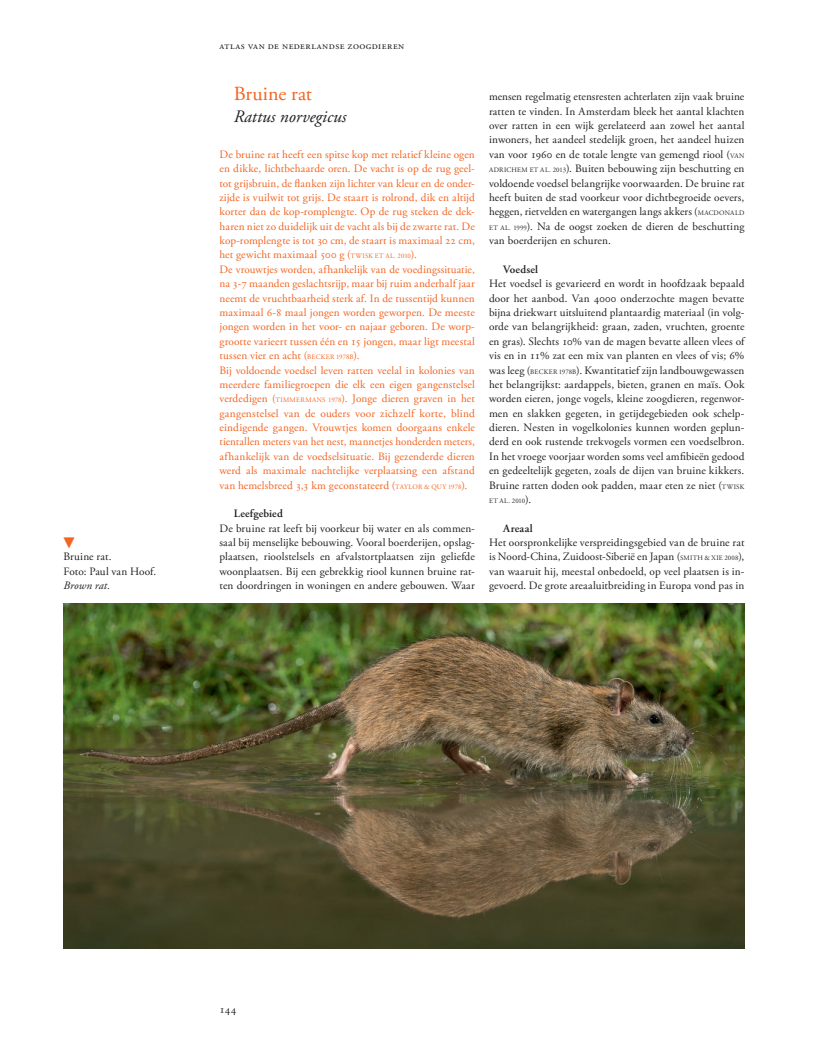
<style>
.page{position:relative;width:815px;height:1052px;background:#fff}
.page>*{position:absolute;margin:0;border:0;box-sizing:border-box;transform-origin:0 0}
.t1{font:20px "Adobe Garamond Pro";color:#f36421}
.t2{font:italic 17.5px "Adobe Garamond Pro";letter-spacing:.005em;color:#231f20}
.t3{font:11.25px/14.4px "Adobe Garamond Pro";color:#231f20;text-align:justify}
.t4{font:11.25px/14.4px "Adobe Garamond Pro";color:#f36421}
.t5{font:600 11.25px "Adobe Garamond Pro";letter-spacing:.015em;color:#231f20}
.t6{font:italic 11.25px "Adobe Garamond Pro";letter-spacing:.01em;color:#231f20}
.t7{font:11.25px "Universal Std Newswith Comm Pi";color:#f36421}
.t8{font:10.62px "Adobe Garamond Pro";letter-spacing:.045em;color:#231f20}
.t9{font:6.88px "Adobe Garamond Pro";letter-spacing:.02em;color:#231f20}
.s1{font-size:6.88px}
.s2{font-size:11.25px}
</style>
<div class="page">
<img style="left:63px;top:603px;width:681px;height:345px">
<p class="t7" style="left:63px;top:537px;width:13px">▼</p>
<p class="t3" style="left:63px;top:550px;width:94px">Bruine rat.<br>Foto: Paul van Hoof.</p>
<p class="t6" style="left:63px;top:579px;width:48px">Brown rat.</p>
<p class="t8" style="left:219px;top:39px;width:186px">atlas van de nederlandse zoogdieren</p>
<h1 class="t1" style="left:233px;top:82px;width:80px">Bruine rat</h1>
<h2 class="t2" style="left:233px;top:105px;width:114px">Rattus norvegicus</h2>
<p class="t4" style="left:219px;top:147px;width:257px">De bruine rat heeft een spitse kop met relatief kleine ogen en dikke, lichtbehaarde oren. De vacht is op de rug geel&shy;tot grijsbruin, de flanken zijn lichter van kleur en de onder&shy;zijde is vuilwit tot grijs. De staart is rolrond, dik en altijd korter dan de kop-romplengte. Op de rug steken de dek&shy;haren niet zo duidelijk uit de vacht als bij de zwarte rat. De kop-romplengte is tot 30 cm, de staart is maximaal 22 cm, het gewicht maximaal 500 g (<span class="s1">TWISK ET AL. 2010</span>).<br>De vrouwtjes worden, afhankelijk van de voedingssituatie, na 3-7 maanden geslachtsrijp, maar bij ruim anderhalf jaar neemt de vruchtbaarheid sterk af. In de tussentijd kunnen maximaal 6-8 maal jongen worden geworpen. De meeste jongen worden in het voor- en najaar geboren. De worp&shy;grootte varieert tussen één en 15 jongen, maar ligt meestal tussen vier en acht (<span class="s1">BECKER 1978B</span>).<br>Bij voldoende voedsel leven ratten veelal in kolonies van meerdere familiegroepen die elk een eigen gangenstelsel verdedigen (<span class="s1">TIMMERMANS 1978</span>). Jonge dieren graven in het gangenstelsel van de ouders voor zichzelf korte, blind eindigende gangen. Vrouwtjes komen doorgaans enkele tientallen meters van het nest, mannetjes honderden meters, afhankelijk van de voedselsituatie. Bij gezenderde dieren werd als maximale nachtelijke verplaatsing een afstand van hemelsbreed 3,3 km geconstateerd (<span class="s1">TAYLOR &amp; QUY 1978</span>).</p>
<p class="t5" style="left:233px;top:507px;width:51px">Leefgebied</p>
<p class="t3" style="left:219px;top:521px;width:257px">De bruine rat leeft bij voorkeur bij water en als commen&shy;saal bij menselijke bebouwing. Vooral boerderijen, opslag&shy;plaatsen, rioolstelsels en afvalstortplaatsen zijn geliefde woonplaatsen. Bij een gebrekkig riool kunnen bruine rat&shy;ten doordringen in woningen en andere gebouwen. Waar</p>
<p class="t3" style="left:489px;top:90px;width:257px">mensen regelmatig etensresten achterlaten zijn vaak bruine ratten te vinden. In Amsterdam bleek het aantal klachten over ratten in een wijk gerelateerd aan zowel het aantal inwoners, het aandeel stedelijk groen, het aandeel huizen van voor 1960 en de totale lengte van gemengd riool (<span class="s1">VAN ADRICHEM ET AL. 2013</span>). Buiten bebouwing zijn beschutting en voldoende voedsel belangrijke voorwaarden. De bruine rat heeft buiten de stad voorkeur voor dichtbegroeide oevers, heggen, rietvelden en watergangen langs akkers (<span class="s1">MACDONALD ET AL. 1999</span>). Na de oogst zoeken de dieren de beschutting van boerderijen en schuren.</p>
<p class="t5" style="left:503px;top:263px;width:36px">Voedsel</p>
<p class="t3" style="left:489px;top:277px;width:258px;text-align:left">Het voedsel is gevarieerd en wordt in hoofdzaak bepaald door het aanbod. Van 4000 onderzochte magen bevatte bijna driekwart uitsluitend plantaardig materiaal (in volg&shy;orde van belangrijkheid: graan, zaden, vruchten, groente en gras). Slechts 10% van de magen bevatte alleen vlees of vis en in 11% zat een mix van planten en vlees of vis; 6% was leeg (<span class="s1">BECKER 1978B</span>). Kwantitatief zijn landbouwgewassen het belangrijkst: aardappels, bieten, granen en maïs. Ook worden eieren, jonge vogels, kleine zoogdieren, regenwor&shy;men en slakken gegeten, in getijdegebieden ook schelp&shy;dieren. Nesten in vogelkolonies kunnen worden geplun&shy;derd en ook rustende trekvogels vormen een voedselbron.<br>In het vroege voorjaar worden soms veel amfibieën gedood en gedeeltelijk gegeten, zoals de dijen van bruine kikkers.<br>Bruine ratten doden ook padden, maar eten ze niet (<span class="s1">TWISK</span></p>
<p class="t9" style="left:489px;top:496px;width:44px">ET AL. 2010<span class="s2">).</span></p>
<p class="t5" style="left:503px;top:521px;width:31px">Areaal</p>
<p class="t3" style="left:489px;top:536px;width:257px">Het oorspronkelijke verspreidingsgebied van de bruine rat is Noord-China, Zuidoost-Siberië en Japan (<span class="s1">SMITH &amp; XIE 2008</span>), van waaruit hij, meestal onbedoeld, op veel plaatsen is in&shy;gevoerd. De grote areaaluitbreiding in Europa vond pas in</p>
<p class="t3" style="left:219px;top:1002px;width:18px">144</p>
</div>
